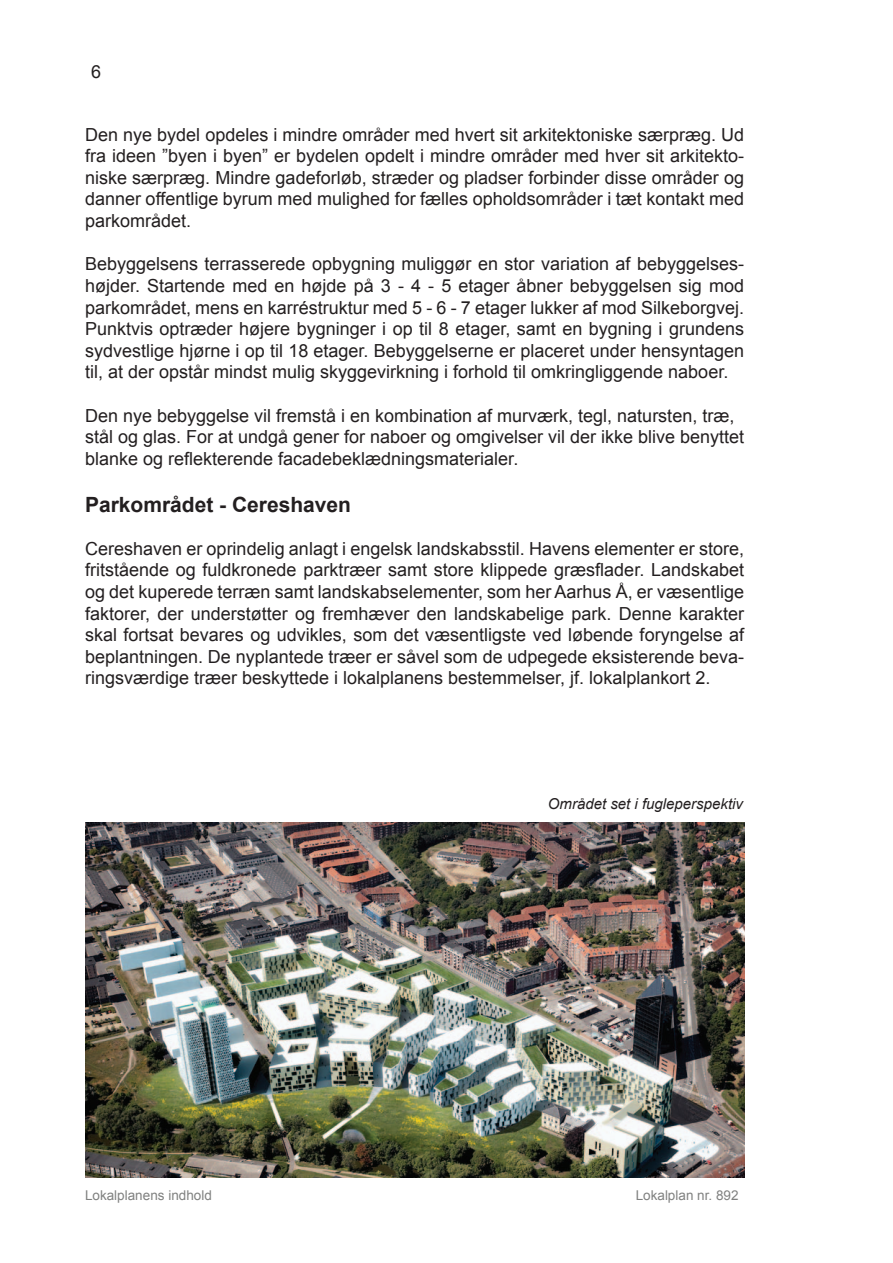
<style>
.page{position:relative;width:893px;height:1263px;background:#fff}
.page>*{position:absolute;margin:0;border:0;box-sizing:border-box;transform-origin:0 0}
.t1{font:700 21px "Arial";color:#231f20}
.t2{font:18px/21.6px "Arial";color:#231f20;text-align:justify}
.t3{font:italic 15px "Arial";color:#231f20}
.t4{font:13.5px "Arial";color:#808180}
</style>
<div class="page">
<img style="left:85px;top:822px;width:659px;height:356px">
<p class="t2" style="left:91px;top:61px;width:12px">6</p>
<p class="t2" style="left:85px;top:124px;width:661px">Den nye bydel opdeles i mindre områder med hvert sit arkitektoniske særpræg. Ud fra ideen ”byen i byen” er bydelen opdelt i mindre områder med hver sit arkitekto&shy;niske særpræg. Mindre gadeforløb, stræder og pladser forbinder disse områder og danner offentlige byrum med mulighed for fælles opholdsområder i tæt kontakt med parkområdet.</p>
<p class="t2" style="left:85px;top:253px;width:661px">Bebyggelsens terrasserede opbygning muliggør en stor variation af bebyggelses&shy;højder. Startende med en højde på 3 - 4 - 5 etager åbner bebyggelsen sig mod parkområdet, mens en karréstruktur med 5 - 6 - 7 etager lukker af mod Silkeborgvej.<br>Punktvis optræder højere bygninger i op til 8 etager, samt en bygning i grundens sydvestlige hjørne i op til 18 etager. Bebyggelserne er placeret under hensyntagen til, at der opstår mindst mulig skyggevirkning i forhold til omkringliggende naboer.</p>
<p class="t2" style="left:85px;top:405px;width:661px;text-align:left">Den nye bebyggelse vil fremstå i en kombination af murværk, tegl, natursten, træ, stål og glas. For at undgå gener for naboer og omgivelser vil der ikke blive benyttet blanke og reflekterende facadebeklædningsmaterialer.</p>
<p class="t1" style="left:85px;top:490px;width:268px">Parkområdet - Cereshaven</p>
<p class="t2" style="left:85px;top:538px;width:661px">Cereshaven er oprindelig anlagt i engelsk landskabsstil. Havens elementer er store, fritstående og fuldkronede parktræer samt store klippede græsflader. Landskabet og det kuperede terræn samt landskabselementer, som her Aarhus Å, er væsentlige faktorer, der understøtter og fremhæver den landskabelige park. Denne karakter skal fortsat bevares og udvikles, som det væsentligste ved løbende foryngelse af beplantningen. De nyplantede træer er såvel som de udpegede eksisterende beva&shy;ringsværdige træer beskyttede i lokalplanens bestemmelser, jf. lokalplankort 2.</p>
<p class="t4" style="left:85px;top:1186px;width:128px">Lokalplanens indhold</p>
<p class="t3" style="left:548px;top:794px;width:197px">Området set i fugleperspektiv</p>
<p class="t4" style="left:636px;top:1186px;width:104px">Lokalplan nr. 892</p>
</div>
